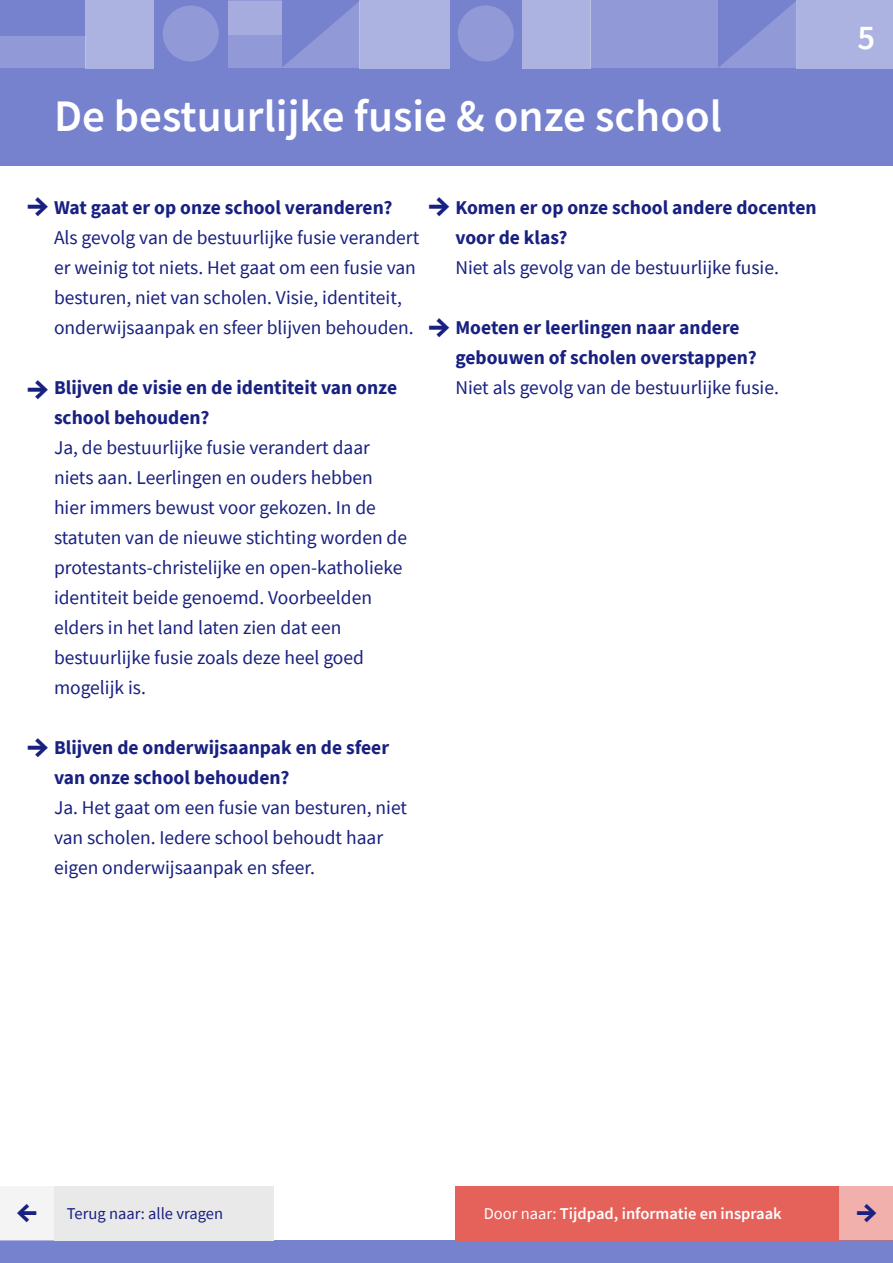
<style>
.page{position:relative;width:893px;height:1263px;background:#fff}
.page>*{position:absolute;margin:0;border:0;box-sizing:border-box;transform-origin:0 0}
.t1{font:600 45px "Source Sans Pro";color:#fff}
.t2{font:700 36px "Source Sans Pro";color:#182081}
.t3{font:600 34.5px "Source Sans Pro";color:#fff}
.t4{font:700 34.5px "Source Sans Pro";color:#182081}
.t5{font:19.5px/30px "Source Sans Pro";color:#182081}
.t6{font:700 19.5px/30px "Source Sans Pro";color:#182081}
.t7{font:600 16.5px "Source Sans Pro";color:#fff}
.t8{font:16.5px "Source Sans Pro";color:#182081}
.s1{font-weight:700;font-size:34.5px}
.s2{font-weight:400}
</style>
<div class="page">
<div style="left:0;top:0;width:893px;height:165px;background:#7782ce"></div>
<div style="left:0;top:1241px;width:893px;height:22px;background:#7782ce"></div>
<div style="left:522px;top:0;width:68px;height:68px;background:#acb3e1"></div>
<div style="left:796px;top:0;width:97px;height:68px;background:#acb3e1"></div>
<div style="left:590px;top:1px;width:128px;height:67px;background:#919ad7"></div>
<div style="left:458px;top:6px;width:56px;height:56px;background:#919ad7;border-radius:50%"></div>
<svg style="left:718px;top:1px;width:78px;height:67px"></svg>
<div style="left:86px;top:0;width:68px;height:68px;background:#acb3e1"></div>
<div style="left:360px;top:0;width:90px;height:68px;background:#acb3e1"></div>
<div style="left:228px;top:1px;width:53px;height:67px;background:#919ad7"></div>
<div style="left:163px;top:6px;width:56px;height:56px;background:#919ad7;border-radius:50%"></div>
<svg style="left:281px;top:1px;width:79px;height:67px"></svg>
<div style="left:228px;top:1px;width:53px;height:33px;background:#a6adde"></div>
<div style="left:0;top:1187px;width:54px;height:54px;background:#f4f4f4"></div>
<div style="left:54px;top:1187px;width:220px;height:54px;background:#e9e9e9"></div>
<div style="left:0;top:36px;width:86px;height:32px;background:#919ad7"></div>
<div style="left:839px;top:1187px;width:54px;height:54px;background:#f2b0ad"></div>
<div style="left:455px;top:1187px;width:384px;height:54px;background:#e5625b"></div>
<h1 class="t1" style="left:54px;top:99px;width:669px">De bestuurlijke fusie &amp; onze school</h1>
<h2 class="t2" style="left:26px;top:180px;width:24px">→</h2>
<p class="t6" style="left:54px;top:194px;width:340px">Wat gaat er op onze school veranderen?</p>
<p class="t5" style="left:54px;top:224px;width:367px">Als gevolg van de bestuurlijke fusie verandert er weinig tot niets. Het gaat om een fusie van besturen, niet van scholen. Visie, identiteit, onderwijsaanpak en sfeer blijven behouden.</p>
<h2 class="t2" style="left:26px;top:363px;width:24px">→</h2>
<p class="t6" style="left:54px;top:374px;width:345px">Blijven de visie en de identiteit van onze school behouden?</p>
<p class="t5" style="left:54px;top:434px;width:355px">Ja, de bestuurlijke fusie verandert daar niets aan. Leerlingen en ouders hebben hier immers bewust voor gekozen. In de statuten van de nieuwe stichting worden de protestants-christelijke en open-katholieke identiteit beide genoemd. Voorbeelden elders in het land laten zien dat een bestuurlijke fusie zoals deze heel goed mogelijk is.</p>
<h2 class="t2" style="left:428px;top:180px;width:24px">→</h2>
<p class="t6" style="left:455px;top:194px;width:363px">Komen er op onze school andere docenten voor de klas?</p>
<p class="t5" style="left:455px;top:254px;width:325px">Niet als gevolg van de bestuurlijke fusie.</p>
<h2 class="t2" style="left:428px;top:301px;width:24px">→</h2>
<p class="t6" style="left:455px;top:314px;width:303px">Moeten er leerlingen naar andere gebouwen of scholen overstappen?</p>
<p class="t5" style="left:455px;top:374px;width:325px">Niet als gevolg van de bestuurlijke fusie.</p>
<h2 class="t2" style="left:26px;top:721px;width:24px">→</h2>
<p class="t6" style="left:54px;top:734px;width:337px">Blijven de onderwijsaanpak en de sfeer van onze school behouden?</p>
<p class="t5" style="left:54px;top:794px;width:355px">Ja. Het gaat om een fusie van besturen, niet van scholen. Iedere school behoudt haar eigen onderwijsaanpak en sfeer.</p>
<h3 class="t3" style="left:857px;top:25px;width:19px">5</h3>
<p class="t8" style="left:16px;top:1206px;width:208px"><span class="s1">←</span> Terug naar: alle vragen</p>
<p class="t7" style="left:484px;top:1207px;width:300px"><span class="s2">Door naar:</span> Tijdpad, informatie en inspraak</p>
<h3 class="t4" style="left:856px;top:1187px;width:23px">→</h3>
</div>
